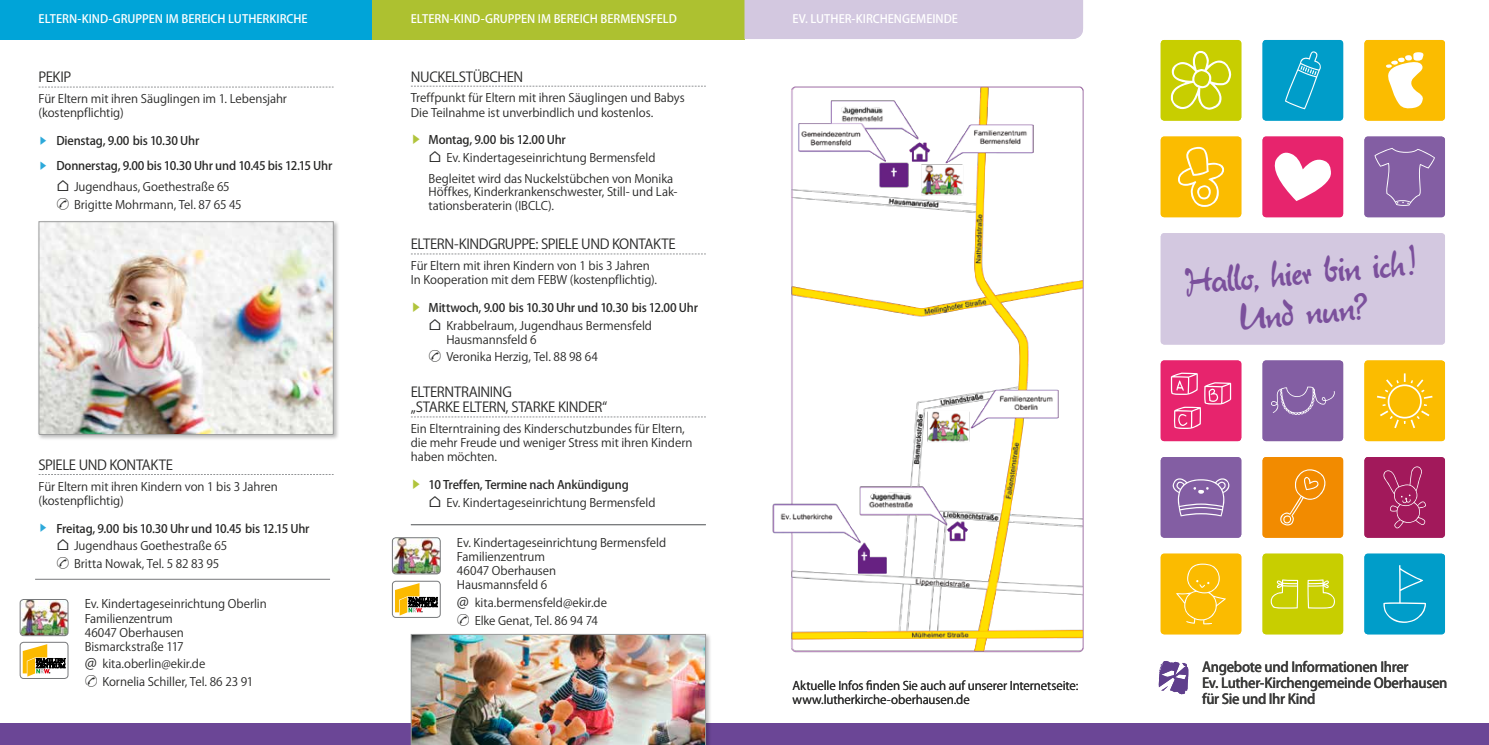
<style>
.page{position:relative;width:1489px;height:745px;background:#fff}
.page>*{position:absolute;margin:0;border:0;box-sizing:border-box;transform-origin:0 0}
.t1{font:26.25px/40px "Juliet";color:#7b509c;text-align:center}
.t2{font:13.75px/15px "Koz Go Pro";letter-spacing:-.03em;color:#282827}
.t3{font:500 13.75px/16.2px "Koz Go Pro";letter-spacing:-.02em;color:#3b3b3a}
.t4{font:11.88px/14.8px "Koz Go Pro";letter-spacing:-.01em;color:#282827}
.t5{font:11.75px/14.1px "Koz Go Pro";letter-spacing:-.005em;color:#282827}
.t6{font:500 11.75px/17.6px "Koz Go Pro";letter-spacing:-.015em;color:#282827}
.t7{font:500 11.5px "Koz Go Pro";color:#fff}
.s1{font-size:10px;color:#b1c43c}
.s2{font-weight:500}
.s3{font-family:"Calibri";font-size:15px}
.s4{font-weight:400;font-size:10px;color:#b1c43c}
.s5{font-family:"Calibri";font-weight:400;font-size:15px}
.s6{font-weight:400}
.s7{font-family:"Meiryo";font-size:15px}
.s8{font-size:15px}
.s9{font-weight:400;font-size:8.75px;color:#2da9da}
.s10{font-size:8.75px;color:#2da9da}
</style>
<div class="page">
<img style="left:772px;top:86px;width:312px;height:567px">
<svg style="left:411px;top:86px;width:294px;height:1px"></svg>
<svg style="left:411px;top:253px;width:294px;height:1px"></svg>
<svg style="left:411px;top:416px;width:294px;height:1px"></svg>
<img style="left:392px;top:537px;width:48px;height:36px">
<div style="left:392px;top:537px;width:48px;height:36px;border:1px solid #77797b;border-radius:4px"></div>
<svg style="left:395px;top:583px;width:42px;height:32px"></svg>
<div style="left:392px;top:580px;width:48px;height:37px;border:1px solid #77797b;border-radius:4px"></div>
<svg style="left:39px;top:87px;width:294px;height:1px"></svg>
<svg style="left:39px;top:474px;width:294px;height:1px"></svg>
<img style="left:20px;top:599px;width:48px;height:36px">
<div style="left:20px;top:599px;width:48px;height:36px;border:1px solid #77797b;border-radius:4px"></div>
<svg style="left:23px;top:644px;width:42px;height:32px"></svg>
<div style="left:20px;top:641px;width:48px;height:37px;border:1px solid #77797b;border-radius:4px"></div>
<div style="left:0;top:723px;width:1488px;height:21px;background:#6b4696"></div>
<svg style="left:1158px;top:661px;width:30px;height:33px"></svg>
<div style="left:0;top:0;width:372px;height:39px;background:#00a4d8"></div>
<div style="left:372px;top:0;width:372px;height:39px;background:#adc130"></div>
<div style="left:744px;top:0;width:338px;height:39px;background:#d3c8e0"></div>
<div style="left:1160px;top:233px;width:284px;height:111px;background:#d3c8e0;border-radius:4px"></div>
<div style="left:1262px;top:457px;width:80px;height:80px;background:#f28b00;border-radius:4px"></div>
<svg style="left:1280px;top:469px;width:45px;height:56px"></svg>
<div style="left:1160px;top:457px;width:81px;height:80px;background:#835ea3;border-radius:4px"></div>
<svg style="left:1172px;top:478px;width:57px;height:38px"></svg>
<div style="left:1364px;top:457px;width:80px;height:80px;background:#a2195b;border-radius:4px"></div>
<svg style="left:1383px;top:466px;width:42px;height:62px"></svg>
<div style="left:1364px;top:136px;width:80px;height:81px;background:#835ea3;border-radius:4px"></div>
<svg style="left:1374px;top:148px;width:60px;height:58px"></svg>
<div style="left:1262px;top:136px;width:80px;height:81px;background:#e7246d;border-radius:4px"></div>
<svg style="left:1274px;top:152px;width:56px;height:49px"></svg>
<div style="left:1160px;top:136px;width:81px;height:81px;background:#fbbc00;border-radius:4px"></div>
<svg style="left:1178px;top:147px;width:45px;height:60px"></svg>
<div style="left:1160px;top:553px;width:81px;height:81px;background:#fbbb00;border-radius:4px"></div>
<svg style="left:1176px;top:563px;width:49px;height:61px"></svg>
<div style="left:1364px;top:553px;width:80px;height:81px;background:#009dc9;border-radius:4px"></div>
<svg style="left:1383px;top:565px;width:42px;height:57px"></svg>
<div style="left:1262px;top:553px;width:80px;height:81px;background:#c8ce00;border-radius:4px"></div>
<svg style="left:1270px;top:579px;width:64px;height:29px"></svg>
<div style="left:1262px;top:360px;width:80px;height:81px;background:#835ea3;border-radius:4px"></div>
<svg style="left:1271px;top:386px;width:63px;height:28px"></svg>
<div style="left:1160px;top:360px;width:81px;height:81px;background:#e7246d;border-radius:4px"></div>
<svg style="left:1170px;top:372px;width:60px;height:56px"></svg>
<div style="left:1364px;top:360px;width:80px;height:81px;background:#fbbc00;border-radius:4px"></div>
<svg style="left:1377px;top:373px;width:55px;height:55px"></svg>
<div style="left:1262px;top:40px;width:80px;height:80px;background:#009dc9;border-radius:4px"></div>
<svg style="left:1285px;top:51px;width:36px;height:58px"></svg>
<div style="left:1364px;top:40px;width:80px;height:80px;background:#fbbc00;border-radius:4px"></div>
<svg style="left:1386px;top:52px;width:38px;height:57px"></svg>
<div style="left:1160px;top:40px;width:81px;height:80px;background:#c8ce00;border-radius:4px"></div>
<svg style="left:1170px;top:51px;width:60px;height:59px"></svg>
<hr style="left:411px;top:524px;width:294px;height:1px;background:#77797b">
<hr style="left:35px;top:578px;width:295px;height:1px;background:#77797b">
<div style="left:409px;top:632px;width:303px;height:112px;background:#000;opacity:.27"></div>
<img style="left:410px;top:633px;width:296px;height:111px">
<div style="left:37px;top:220px;width:303px;height:221px;background:#000;opacity:.27"></div>
<img style="left:38px;top:221px;width:296px;height:214px">
<p class="t7" style="left:39px;top:11px;width:270px">ELTERN-KIND-GRUPPEN IM BEREICH LUTHERKIRCHE</p>
<p class="t7" style="left:411px;top:11px;width:267px">ELTERN-KIND-GRUPPEN IM BEREICH BERMENSFELD</p>
<p class="t7" style="left:792px;top:11px;width:167px">EV. LUTHER-KIRCHENGEMEINDE</p>
<p class="t2" style="left:411px;top:69px;width:114px">NUCKELSTÜBCHEN</p>
<p class="t5" style="left:411px;top:91px;width:275px">Treffpunkt für Eltern mit ihren Säuglingen und Babys<br>Die Teilnahme ist unverbindlich und kostenlos.</p>
<p class="t5" style="left:428px;top:131px;width:228px;line-height:17.6px;text-indent:-18px"><span class="s1">▶</span> <span class="s2">Montag, 9.00 bis 12.00 Uhr<br></span><span class="s3">⌂</span> Ev. Kindertageseinrichtung Bermensfeld</p>
<p class="t5" style="left:428px;top:172px;width:250px;line-height:13.8px">Begleitet wird das Nuckelstübchen von Monika<br>Höffkes, Kinderkrankenschwester, Still- und Lak&shy;tationsberaterin (IBCLC).</p>
<p class="t2" style="left:411px;top:237px;width:266px">ELTERN-KINDGRUPPE: SPIELE UND KONTAKTE</p>
<p class="t5" style="left:411px;top:259px;width:248px">Für Eltern mit ihren Kindern von 1 bis 3 Jahren<br>In Kooperation mit dem FEBW (kostenpflichtig).</p>
<p class="t6" style="left:428px;top:299px;width:271px;text-indent:-18px"><span class="s4">▶</span> Mittwoch, 9.00 bis 10.30 Uhr und 10.30 bis 12.00 Uhr <span class="s5">⌂</span> <span class="s6">Krabbelraum, Jugendhaus Bermensfeld</span></p>
<p class="t5" style="left:428px;top:331px;width:171px;line-height:17.6px;text-indent:18px">Hausmannsfeld 6<br><span class="s7">✆</span> Veronika Herzig, Tel. 88 98 64</p>
<p class="t2" style="left:411px;top:385px;width:198px">ELTERNTRAINING<br>„STARKE ELTERN, STARKE KINDER“</p>
<p class="t5" style="left:411px;top:422px;width:283px">Ein Elterntraining des Kinderschutzbundes für Eltern, die mehr Freude und weniger Stress mit ihren Kindern haben möchten.</p>
<p class="t5" style="left:428px;top:476px;width:228px;line-height:17.6px;text-indent:-18px"><span class="s1">▶</span> <span class="s2">10 Treffen, Termine nach Ankündigung<br></span><span class="s3">⌂</span> Ev. Kindertageseinrichtung Bermensfeld</p>
<p class="t5" style="left:457px;top:535px;width:211px">Ev. Kindertageseinrichtung Bermensfeld<br>Familienzentrum<br>46047 Oberhausen<br>Hausmannsfeld 6</p>
<p class="t5" style="left:457px;top:593px;width:152px;line-height:18px"><span class="s8">@</span> kita.bermensfeld@ekir.de <span class="s7">✆</span> Elke Genat, Tel. 86 94 74</p>
<p class="t2" style="left:39px;top:70px;width:34px">PEKIP</p>
<p class="t5" style="left:39px;top:92px;width:250px">Für Eltern mit ihren Säuglingen im 1. Lebensjahr (kostenpflichtig)</p>
<p class="t6" style="left:39px;top:129px;width:295px;line-height:24.8px"><span class="s9">▶</span> Dienstag, 9.00 bis 10.30 Uhr<br><span class="s9">▶</span> Donnerstag, 9.00 bis 10.30 Uhr und 10.45 bis 12.15 Uhr</p>
<p class="t5" style="left:56px;top:178px;width:187px;line-height:17.6px"><span class="s3">⌂</span> Jugendhaus, Goethestraße 65 <span class="s7">✆</span> Brigitte Mohrmann, Tel. 87 65 45</p>
<h1 class="t1" style="left:1183px;top:264px;width:233px;rotate:-5deg">Hallo, hier bin ich!<br>Und nun?</h1>
<p class="t2" style="left:39px;top:457px;width:136px">SPIELE UND KONTAKTE</p>
<p class="t5" style="left:39px;top:479px;width:240px">Für Eltern mit ihren Kindern von 1 bis 3 Jahren (kostenpflichtig)</p>
<p class="t5" style="left:56px;top:519px;width:255px;line-height:17.6px;text-indent:-18px"><span class="s10">▶</span> <span class="s2">Freitag, 9.00 bis 10.30 Uhr und 10.45 bis 12.15 Uhr </span><span class="s3">⌂</span> Jugendhaus Goethestraße 65<br><span class="s7">✆</span> Britta Nowak, Tel. 5 82 83 95</p>
<p class="t5" style="left:85px;top:597px;width:183px">Ev. Kindertageseinrichtung Oberlin<br>Familienzentrum<br>46047 Oberhausen<br>Bismarckstraße 117</p>
<p class="t5" style="left:85px;top:655px;width:170px;line-height:18px"><span class="s8">@</span> kita.oberlin@ekir.de<br><span class="s7">✆</span> Kornelia Schiller, Tel. 86 23 91</p>
<p class="t3" style="left:1201px;top:658px;width:247px">Angebote und Informationen Ihrer<br>Ev. Luther-Kirchengemeinde Oberhausen für Sie und Ihr Kind</p>
<p class="t4" style="left:792px;top:677px;width:287px">Aktuelle Infos finden Sie auch auf unserer Internetseite: www.lutherkirche-oberhausen.de</p>
</div>
